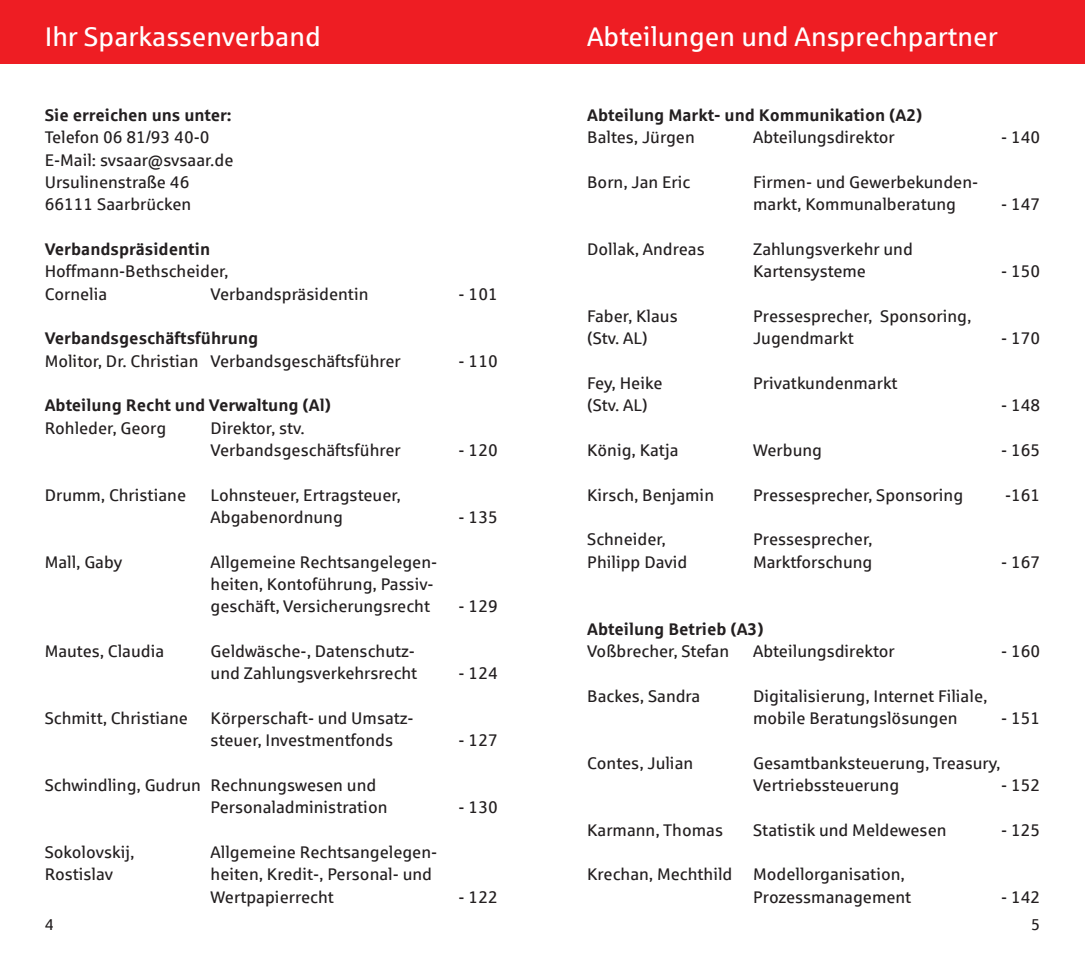
<style>
.page{position:relative;width:1085px;height:957px;background:#fff}
.page>*{position:absolute;margin:0;border:0;box-sizing:border-box;transform-origin:0 0}
.ueber_klein{font:27px "Sparkasse Rgr";color:#fff}
.bu{font:16.88px/22.3px "Sparkasse Rgr";color:#231f20}
.bu-2{font:700 16.88px/22.3px "Sparkasse Rg";color:#231f20}
.ueber_klein-2{font:15.75px "Sparkasse Rgr";color:#231f20}
.s1{font-family:"Sparkasse Rgr";font-weight:400}
</style>
<div class="page">
<div style="left:0;top:0;width:1084px;height:64px;background:#ee1d23"></div>
<p class="ueber_klein" style="left:45px;top:20px;width:277px">Ihr Sparkassenverband</p>
<p class="ueber_klein" style="left:587px;top:20px;width:412px">Abteilungen und Ansprechpartner</p>
<p class="bu-2" style="left:45px;top:103px;width:188px">Sie erreichen uns unter:<br><span class="s1">Telefon 06 81/93 40-0</span></p>
<p class="bu" style="left:45px;top:148px;width:190px">E-Mail: svsaar@svsaar.de</p>
<p class="bu" style="left:45px;top:171px;width:146px">Ursulinenstraße 46</p>
<p class="bu" style="left:45px;top:193px;width:148px">66111 Saarbrücken</p>
<p class="bu-2" style="left:45px;top:237px;width:167px">Verbandspräsidentin</p>
<p class="bu" style="left:45px;top:260px;width:185px">Hoffmann-Bethscheider,<br>Cornelia</p>
<p class="bu" style="left:210px;top:282px;width:159px">Verbandspräsidentin</p>
<p class="bu" style="left:458px;top:282px;width:41px">- 101</p>
<p class="bu-2" style="left:45px;top:327px;width:215px">Verbandsgeschäftsführung</p>
<p class="bu" style="left:45px;top:349px;width:358px">Molitor, Dr. Christian Verbandsgeschäftsführer</p>
<p class="bu" style="left:458px;top:349px;width:41px">- 110</p>
<p class="bu-2" style="left:45px;top:394px;width:288px">Abteilung Recht und Verwaltung (Al)</p>
<p class="bu" style="left:45px;top:416px;width:123px">Rohleder, Georg</p>
<p class="bu" style="left:210px;top:416px;width:192px">Direktor, stv.<br>Verbandsgeschäftsführer</p>
<p class="bu" style="left:458px;top:438px;width:41px">- 120</p>
<p class="bu" style="left:45px;top:483px;width:143px">Drumm, Christiane</p>
<p class="bu" style="left:210px;top:483px;width:192px">Lohnsteuer, Ertragsteuer,<br>Abgabenordnung</p>
<p class="bu" style="left:45px;top:550px;width:79px">Mall, Gaby</p>
<p class="bu" style="left:210px;top:550px;width:228px">Allgemeine Rechtsangelegen&shy;heiten, Kontoführung, Passiv&shy;geschäft, Versicherungsrecht</p>
<p class="bu" style="left:45px;top:639px;width:121px">Mautes, Claudia</p>
<p class="bu" style="left:210px;top:639px;width:208px">Geldwäsche-, Datenschutz&shy;und Zahlungsverkehrsrecht</p>
<p class="bu" style="left:45px;top:706px;width:145px">Schmitt, Christiane</p>
<p class="bu" style="left:210px;top:706px;width:204px">Körperschaft- und Umsatz&shy;steuer, Investmentfonds</p>
<p class="bu" style="left:210px;top:773px;width:178px;text-indent:-166px">Schwindling, Gudrun Rechnungswesen und<br>Personaladministration</p>
<p class="bu" style="left:45px;top:840px;width:91px">Sokolovskij,</p>
<p class="bu" style="left:210px;top:840px;width:228px">Allgemeine Rechtsangelegen-</p>
<p class="bu" style="left:45px;top:862px;width:70px">Rostislav</p>
<p class="bu" style="left:210px;top:862px;width:223px">heiten, Kredit-, Personal- und<br>Wertpapierrecht</p>
<p class="bu" style="left:458px;top:505px;width:41px">- 135</p>
<p class="bu" style="left:458px;top:595px;width:41px">- 129</p>
<p class="bu" style="left:458px;top:662px;width:41px">- 124</p>
<p class="bu" style="left:458px;top:729px;width:41px">- 127</p>
<p class="bu" style="left:458px;top:796px;width:41px">- 130</p>
<p class="bu" style="left:458px;top:885px;width:41px">- 122</p>
<p class="bu-2" style="left:587px;top:103px;width:337px">Abteilung Markt- und Kommunikation (A2)</p>
<p class="bu" style="left:587px;top:126px;width:109px">Baltes, Jürgen</p>
<p class="bu" style="left:753px;top:126px;width:143px">Abteilungsdirektor</p>
<p class="bu" style="left:1000px;top:126px;width:41px">- 140</p>
<p class="bu" style="left:587px;top:171px;width:105px">Born, Jan Eric</p>
<p class="bu" style="left:753px;top:171px;width:226px">Firmen- und Gewerbekunden&shy;markt, Kommunalberatung</p>
<p class="bu" style="left:1000px;top:193px;width:41px">- 147</p>
<p class="bu" style="left:587px;top:237px;width:119px">Dollak, Andreas</p>
<p class="bu" style="left:753px;top:237px;width:161px">Zahlungsverkehr und<br>Kartensysteme</p>
<p class="bu" style="left:1000px;top:260px;width:41px">- 150</p>
<p class="bu" style="left:587px;top:304px;width:92px">Faber, Klaus</p>
<p class="bu" style="left:753px;top:304px;width:220px">Pressesprecher, Sponsoring,</p>
<p class="bu" style="left:587px;top:327px;width:62px">(Stv. AL)</p>
<p class="bu" style="left:753px;top:327px;width:102px">Jugendmarkt</p>
<p class="bu" style="left:1000px;top:327px;width:41px">- 170</p>
<p class="bu" style="left:587px;top:371px;width:77px">Fey, Heike</p>
<p class="bu" style="left:753px;top:371px;width:146px">Privatkundenmarkt</p>
<p class="bu" style="left:587px;top:394px;width:62px">(Stv. AL)</p>
<p class="bu" style="left:1000px;top:394px;width:41px">- 148</p>
<p class="bu" style="left:587px;top:438px;width:93px">König, Katja</p>
<p class="bu" style="left:753px;top:438px;width:70px">Werbung</p>
<p class="bu" style="left:1000px;top:438px;width:41px">- 165</p>
<p class="bu" style="left:587px;top:483px;width:128px">Kirsch, Benjamin</p>
<p class="bu" style="left:753px;top:483px;width:211px">Pressesprecher, Sponsoring</p>
<p class="bu" style="left:1004px;top:483px;width:37px">-161</p>
<p class="bu" style="left:587px;top:528px;width:80px">Schneider,</p>
<p class="bu" style="left:753px;top:528px;width:121px">Pressesprecher,</p>
<p class="bu" style="left:587px;top:550px;width:102px">Philipp David</p>
<p class="bu" style="left:753px;top:550px;width:121px">Marktforschung</p>
<p class="bu" style="left:1000px;top:550px;width:41px">- 167</p>
<p class="bu-2" style="left:587px;top:617px;width:178px">Abteilung Betrieb (A3)</p>
<p class="bu" style="left:587px;top:639px;width:143px">Voßbrecher, Stefan</p>
<p class="bu" style="left:753px;top:639px;width:143px">Abteilungsdirektor</p>
<p class="bu" style="left:1000px;top:639px;width:41px">- 160</p>
<p class="bu" style="left:587px;top:684px;width:115px">Backes, Sandra</p>
<p class="bu" style="left:753px;top:684px;width:236px">Digitalisierung, Internet Filiale, mobile Beratungslösungen</p>
<p class="bu" style="left:1000px;top:706px;width:41px">- 151</p>
<p class="bu" style="left:587px;top:751px;width:108px">Contes, Julian</p>
<p class="bu" style="left:753px;top:751px;width:249px">Gesamtbanksteuerung, Treasury,<br>Vertriebssteuerung</p>
<p class="bu" style="left:1000px;top:773px;width:41px">- 152</p>
<p class="bu" style="left:587px;top:818px;width:137px">Karmann, Thomas</p>
<p class="bu" style="left:753px;top:818px;width:195px">Statistik und Meldewesen</p>
<p class="bu" style="left:1000px;top:818px;width:41px">- 125</p>
<p class="bu" style="left:753px;top:862px;width:160px;text-indent:-166px">Krechan, Mechthild Modellorganisation,<br>Prozessmanagement</p>
<p class="bu" style="left:1000px;top:885px;width:41px">- 142</p>
<p class="ueber_klein-2" style="left:45px;top:915px;width:11px">4</p>
<p class="ueber_klein-2" style="left:1031px;top:915px;width:11px">5</p>
</div>
